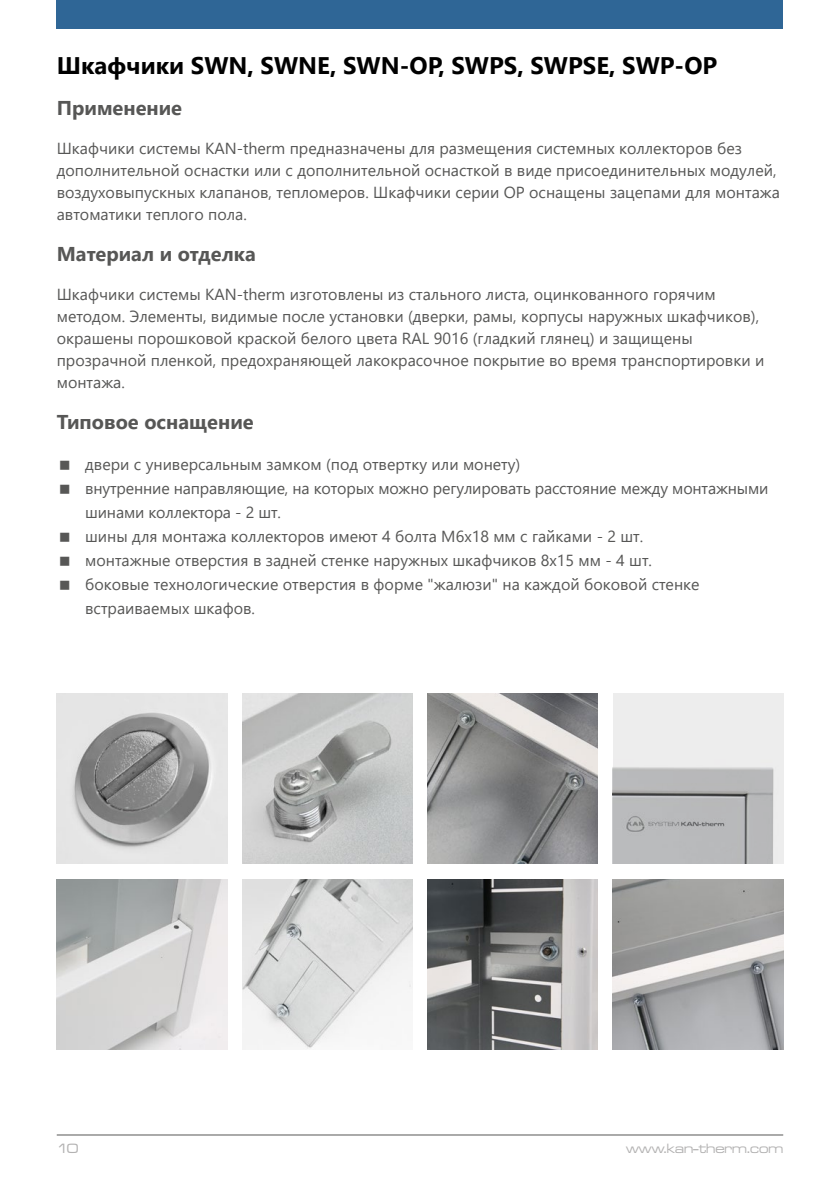
<style>
.page{position:relative;width:840px;height:1191px;background:#fff}
.page>*{position:absolute;margin:0;border:0;box-sizing:border-box;transform-origin:0 0}
.t1{font:700 24px "Segoe UI";color:#000}
.t2{font:700 20px "Segoe UI";color:#575756}
.t3{font:16px/22px "Segoe UI";color:#575756}
.t4{font:14px "Microgramma D Med Ext";color:#b3b2b2}
</style>
<div class="page">
<hr style="left:57px;top:1134px;width:725px;height:1px;background:#575756">
<div style="left:57px;top:0;width:725px;height:28px;background:#2f6696"></div>
<img style="left:242px;top:879px;width:170px;height:170px">
<img style="left:427px;top:879px;width:170px;height:170px">
<img style="left:612px;top:879px;width:170px;height:170px">
<img style="left:57px;top:879px;width:170px;height:170px">
<img style="left:242px;top:693px;width:170px;height:171px">
<img style="left:427px;top:693px;width:170px;height:171px">
<img style="left:57px;top:693px;width:170px;height:171px">
<div style="left:612px;top:693px;width:170px;height:171px;background:#ededed"></div>
<img style="left:612px;top:749px;width:162px;height:115px">
<h1 class="t1" style="left:57px;top:43px;width:661px">Шкафчики SWN, SWNE, SWN-OP, SWPS, SWPSE, SWP-OP</h1>
<p class="t2" style="left:57px;top:89px;width:127px">Применение</p>
<p class="t3" style="left:57px;top:136px;width:724px">Шкафчики системы KAN-therm предназначены для размещения системных коллекторов без дополнительной оснастки или с дополнительной оснасткой в виде присоединительных модулей, воздуховыпускных клапанов, тепломеров. Шкафчики серии ОР оснащены зацепами для монтажа автоматики теплого пола.</p>
<p class="t2" style="left:57px;top:235px;width:200px">Материал и отделка</p>
<p class="t3" style="left:57px;top:282px;width:708px">Шкафчики системы KAN-therm изготовлены из стального листа, оцинкованного горячим методом. Элементы, видимые после установки (дверки, рамы, корпусы наружных шкафчиков), окрашены порошковой краской белого цвета RAL 9016 (гладкий глянец) и защищены прозрачной пленкой, предохраняющей лакокрасочное покрытие во время транспортировки и монтажа.</p>
<p class="t2" style="left:57px;top:403px;width:198px">Типовое оснащение</p>
<p class="t3" style="left:85px;top:451px;width:684px;line-height:24px">двери с универсальным замком (под отвертку или монету)<br>внутренние направляющие, на которых можно регулировать расстояние между монтажными шинами коллектора - 2 шт.<br>шины для монтажа коллекторов имеют 4 болта M6x18 мм с гайками - 2 шт.<br>монтажные отверстия в задней стенке наружных шкафчиков 8x15 мм - 4 шт.<br>боковые технологические отверстия в форме "жалюзи" на каждой боковой стенке встраиваемых шкафов.</p>
<p class="t4" style="left:57px;top:1139px;width:23px">10</p>
<p class="t4" style="left:625px;top:1139px;width:158px">www.kan-therm.com</p>
</div>
